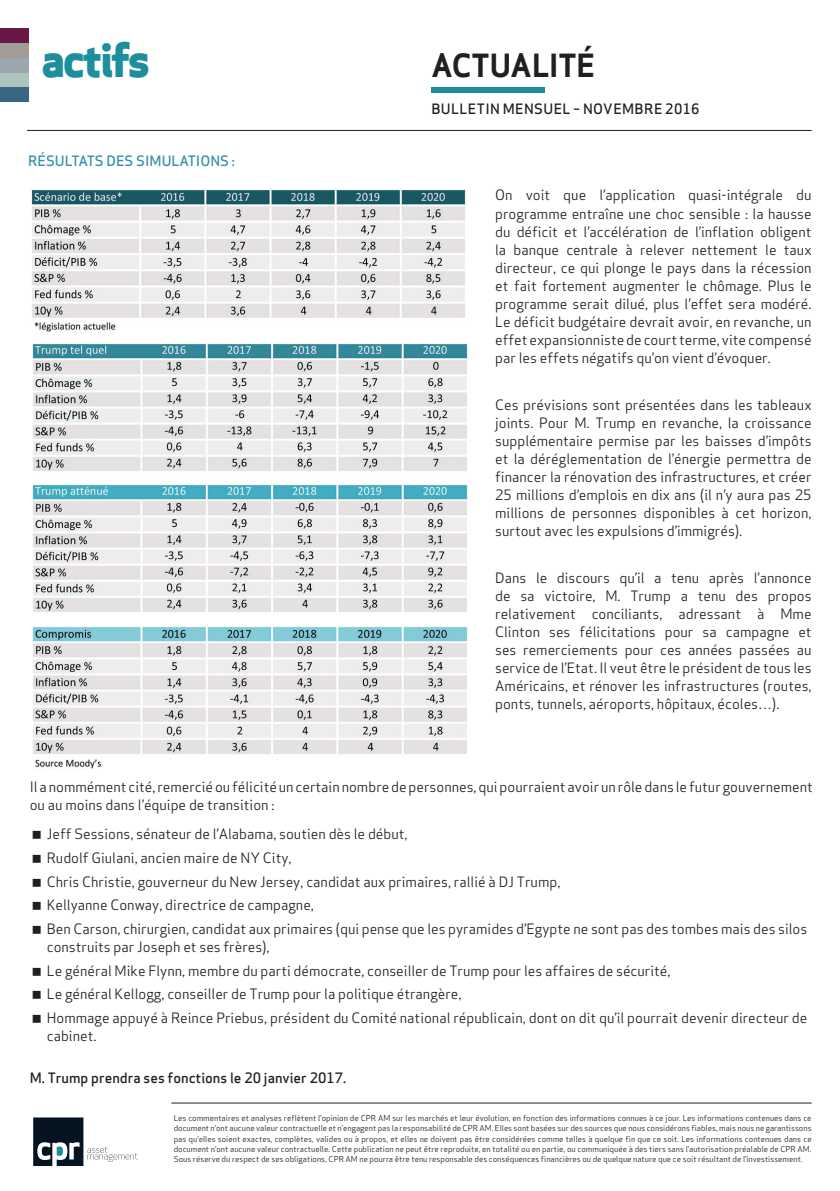
<style>
.page{position:relative;width:840px;height:1191px;background:#fff}
.page>*{position:absolute;margin:0;border:0;box-sizing:border-box;transform-origin:0 0}
.t1{font:800 46px "Apex Sans";letter-spacing:-.06em;color:#1c8e9c}
.t2{font:700 31.2px "Apex Sans";color:#231f20}
.t3{font:14px/18px "Apex Sans";color:#231f20;text-align:justify}
.t4{font:500 14px "Apex Sans";color:#231f20}
.t5{font:500 14px "Apex Sans";letter-spacing:.03em;color:#231f20}
.t6{font:500 14px "Apex Sans";color:#3790a7}
.t7{font:8px/10px "Apex Sans";color:#231f20;text-align:justify}
</style>
<div class="page">
<div style="left:431px;top:88px;width:113px;height:5px;background:#1c8e9c"></div>
<div style="left:0;top:28px;width:28px;height:15px;background:#691746"></div>
<div style="left:0;top:87px;width:28px;height:15px;background:#376782"></div>
<div style="left:0;top:73px;width:28px;height:14px;background:#acc3be"></div>
<div style="left:0;top:58px;width:28px;height:15px;background:#9aa7af"></div>
<div style="left:0;top:43px;width:28px;height:15px;background:#a19d96"></div>
<svg style="left:33px;top:1117px;width:104px;height:48px"></svg>
<hr style="left:171px;top:1102px;width:640px;height:1px;background:#231f20">
<img style="left:31px;top:190px;width:435px;height:142px">
<hr style="left:27px;top:130px;width:784px;height:1px;background:#231f20">
<img style="left:33px;top:484px;width:435px;height:128px">
<img style="left:33px;top:343px;width:435px;height:128px">
<img style="left:33px;top:626px;width:435px;height:143px">
<h1 class="t1" style="left:41px;top:30px;width:111px">actifs</h1>
<p class="t6" style="left:28px;top:148px;width:208px">RÉSULTATS DES SIMULATIONS :</p>
<h2 class="t2" style="left:431px;top:46px;width:165px">ACTUALITÉ</h2>
<p class="t5" style="left:431px;top:97px;width:269px">BULLETIN MENSUEL – NOVEMBRE 2016</p>
<p class="t3" style="left:495px;top:185px;width:318px">On voit que l’application quasi-intégrale du programme entraîne une choc sensible : la hausse du déficit et l’accélération de l’inflation obligent la banque centrale à relever nettement le taux directeur, ce qui plonge le pays dans la récession et fait fortement augmenter le chômage. Plus le programme serait dilué, plus l’effet sera modéré.<br>Le déficit budgétaire devrait avoir, en revanche, un effet expansionniste de court terme, vite compensé par les effets négatifs qu’on vient d’évoquer.</p>
<p class="t3" style="left:495px;top:394px;width:318px">Ces prévisions sont présentées dans les tableaux joints. Pour M. Trump en revanche, la croissance supplémentaire permise par les baisses d’impôts et la déréglementation de l’énergie permettra de financer la rénovation des infrastructures, et créer 25 millions d’emplois en dix ans (il n’y aura pas 25 millions de personnes disponibles à cet horizon, surtout avec les expulsions d’immigrés).</p>
<p class="t3" style="left:495px;top:568px;width:318px">Dans le discours qu’il a tenu après l’annonce de sa victoire, M. Trump a tenu des propos relativement conciliants, adressant à Mme Clinton ses félicitations pour sa campagne et ses remerciements pour ces années passées au service de l’Etat. Il veut être le président de tous les Américains, et rénover les infrastructures (routes, ponts, tunnels, aéroports, hôpitaux, écoles…).</p>
<p class="t3" style="left:30px;top:776px;width:784px">Il a nommément cité, remercié ou félicité un certain nombre de personnes, qui pourraient avoir un rôle dans le futur gouvernement ou au moins dans l’équipe de transition :</p>
<p class="t3" style="left:47px;top:821px;width:761px;line-height:23.6px;text-align:left">Jeff Sessions, sénateur de l’Alabama, soutien dès le début,<br>Rudolf Giulani, ancien maire de NY City,<br>Chris Christie, gouverneur du New Jersey, candidat aux primaires, rallié à DJ Trump,<br>Kellyanne Conway, directrice de campagne,<br>Ben Carson, chirurgien, candidat aux primaires (qui pense que les pyramides d’Egypte ne sont pas des tombes mais des silos</p>
<p class="t3" style="left:47px;top:933px;width:761px;line-height:23.6px;text-align:left">construits par Joseph et ses frères),<br>Le général Mike Flynn, membre du parti démocrate, conseiller de Trump pour les affaires de sécurité,<br>Le général Kellogg, conseiller de Trump pour la politique étrangère,<br>Hommage appuyé à Reince Priebus, président du Comité national républicain, dont on dit qu’il pourrait devenir directeur de</p>
<p class="t3" style="left:47px;top:1025px;width:51px">cabinet.</p>
<p class="t4" style="left:30px;top:1065px;width:318px">M. Trump prendra ses fonctions le 20 janvier 2017.</p>
<p class="t7" style="left:173px;top:1112px;width:639px">Les commentaires et analyses reflètent l’opinion de CPR AM sur les marchés et leur évolution, en fonction des informations connues à ce jour. Les informations contenues dans ce document n’ont aucune valeur contractuelle et n’engagent pas la responsabilité de CPR AM. Elles sont basées sur des sources que nous considérons fiables, mais nous ne garantissons pas qu’elles soient exactes, complètes, valides ou à propos, et elles ne doivent pas être considérées comme telles à quelque fin que ce soit. Les informations contenues dans ce document n’ont aucune valeur contractuelle. Cette publication ne peut être reproduite, en totalité ou en partie, ou communiquée à des tiers sans l’autorisation préalable de CPR AM.<br>Sous réserve du respect de ses obligations, CPR AM ne pourra être tenu responsable des conséquences financières ou de quelque nature que ce soit résultant de l’investissement.</p>
</div>
